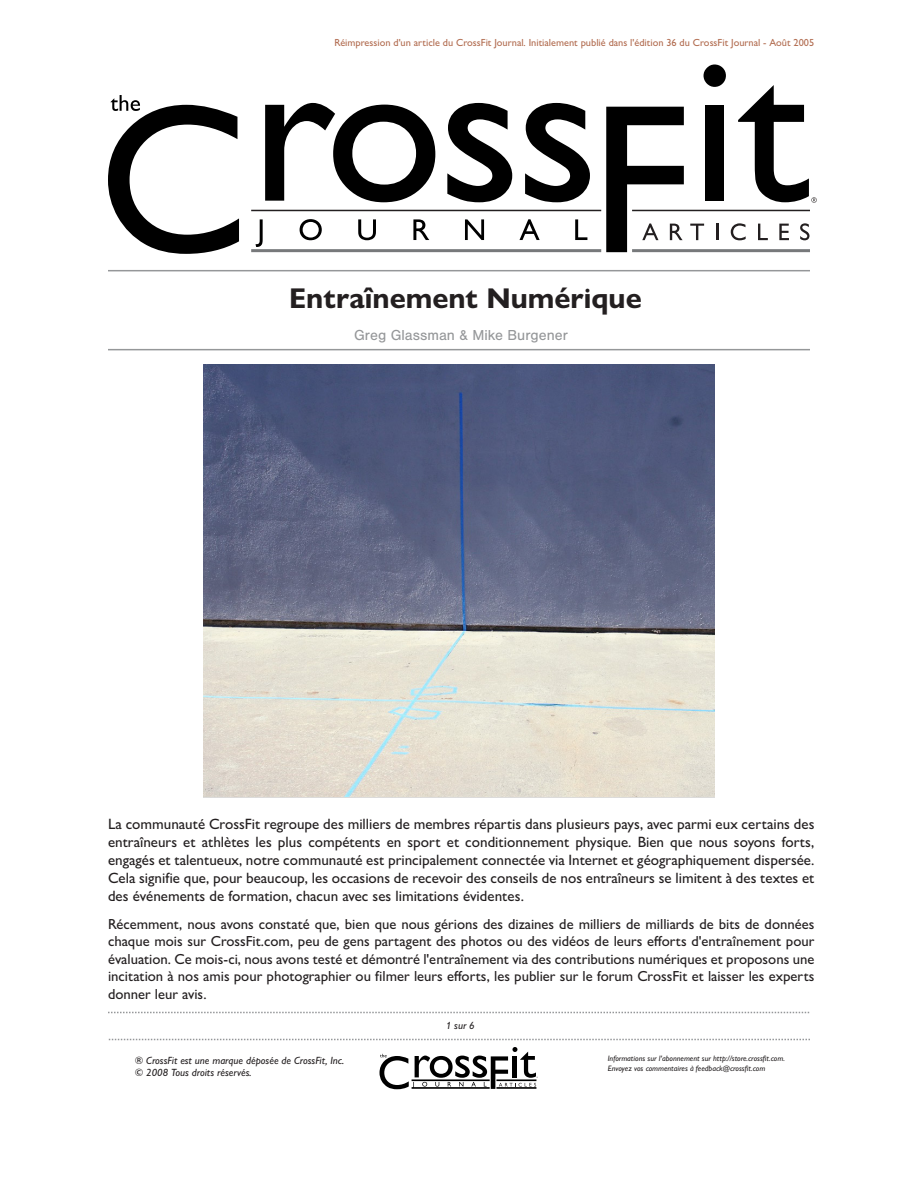
<style>
.page{position:relative;width:918px;height:1188px;background:#fff}
.page>*{position:absolute;margin:0;border:0;box-sizing:border-box;transform-origin:0 0}
.t1{font:700 28.65px "Gill Sans Nova";color:#231f20}
.t2{font:500 15px/18px "Gill Sans Nova";color:#231f20;text-align:justify}
.t3{font:15px "Nimbus San";color:#959799}
.t4{font:500 14.7px/17.5px "Gill Sans Nova";color:#231f20;text-align:justify}
.t5{font:italic 500 10.5px/12.6px "Gill Sans Nova";color:#231f20}
.t6{font:500 10.35px "Gill Sans Nova";color:#b26d51}
.t7{font:italic 500 7.8px/9.4px "Gill Sans Nova";color:#231f20}
</style>
<div class="page">
<svg style="left:265px;top:103px;width:170px;height:99px"></svg>
<svg style="left:447px;top:103px;width:65px;height:99px"></svg>
<svg style="left:525px;top:103px;width:65px;height:99px"></svg>
<svg style="left:108px;top:95px;width:131px;height:159px"></svg>
<svg style="left:256px;top:219px;width:7px;height:28px"></svg>
<svg style="left:300px;top:219px;width:22px;height:21px"></svg>
<svg style="left:358px;top:219px;width:18px;height:21px"></svg>
<svg style="left:413px;top:219px;width:16px;height:21px"></svg>
<svg style="left:465px;top:219px;width:19px;height:21px"></svg>
<svg style="left:520px;top:219px;width:20px;height:21px"></svg>
<svg style="left:575px;top:219px;width:12px;height:21px"></svg>
<svg style="left:704px;top:64px;width:22px;height:23px"></svg>
<div style="left:705px;top:105px;width:19px;height:96px;background:#000"></div>
<svg style="left:606px;top:107px;width:78px;height:145px"></svg>
<svg style="left:690px;top:224px;width:14px;height:16px"></svg>
<svg style="left:716px;top:224px;width:2px;height:16px"></svg>
<svg style="left:731px;top:223px;width:15px;height:17px"></svg>
<svg style="left:758px;top:224px;width:10px;height:16px"></svg>
<svg style="left:779px;top:224px;width:10px;height:16px"></svg>
<svg style="left:800px;top:223px;width:9px;height:17px"></svg>
<svg style="left:738px;top:85px;width:79px;height:118px"></svg>
<hr style="left:251px;top:210px;width:350px;height:1px;background:#231f20">
<hr style="left:632px;top:210px;width:178px;height:1px;background:#231f20">
<hr style="left:251px;top:249px;width:350px;height:3px;background:#77797b">
<hr style="left:632px;top:249px;width:178px;height:3px;background:#77797b">
<svg style="left:380px;top:1047px;width:158px;height:42px"></svg>
<svg style="left:108px;top:1012px;width:702px;height:1px"></svg>
<svg style="left:108px;top:1039px;width:702px;height:1px"></svg>
<hr style="left:108px;top:270px;width:702px;height:1px;background:#959799">
<hr style="left:108px;top:349px;width:702px;height:1px;background:#959799">
<img style="left:204px;top:364px;width:510px;height:434px">
<p class="t6" style="left:334px;top:36px;width:481px">Réimpression d'un article du CrossFit Journal. Initialement publié dans l'édition 36 du CrossFit Journal - Août 2005</p>
<h1 class="t1" style="left:289px;top:280px;width:354px">Entraînement Numérique</h1>
<p class="t3" style="left:354px;top:327px;width:215px">Greg Glassman &amp; Mike Burgener</p>
<p class="t2" style="left:108px;top:814px;width:708px">La communauté CrossFit regroupe des milliers de membres répartis dans plusieurs pays, avec parmi eux certains des entraîneurs et athlètes les plus compétents en sport et conditionnement physique. Bien que nous soyons forts, engagés et talentueux, notre communauté est principalement connectée via Internet et géographiquement dispersée.<br>Cela signifie que, pour beaucoup, les occasions de recevoir des conseils de nos entraîneurs se limitent à des textes et des événements de formation, chacun avec ses limitations évidentes.</p>
<p class="t4" style="left:108px;top:915px;width:708px">Récemment, nous avons constaté que, bien que nous gérions des dizaines de milliers de milliards de bits de données chaque mois sur CrossFit.com, peu de gens partagent des photos ou des vidéos de leurs efforts d'entraînement pour évaluation. Ce mois-ci, nous avons testé et démontré l'entraînement via des contributions numériques et proposons une incitation à nos amis pour photographier ou filmer leurs efforts, les publier sur le forum CrossFit et laisser les experts donner leur avis.</p>
<p class="t5" style="left:446px;top:1019px;width:30px">1 sur 6</p>
<p class="t5" style="left:135px;top:1054px;width:211px">® CrossFit est une marque déposée de CrossFit, Inc. © 2008 Tous droits réservés.</p>
<p class="t7" style="left:608px;top:1054px;width:179px">Informations sur l'abonnement sur http://store.crossfit.com.<br>Envoyez vos commentaires à feedback@crossfit.com</p>
</div>
